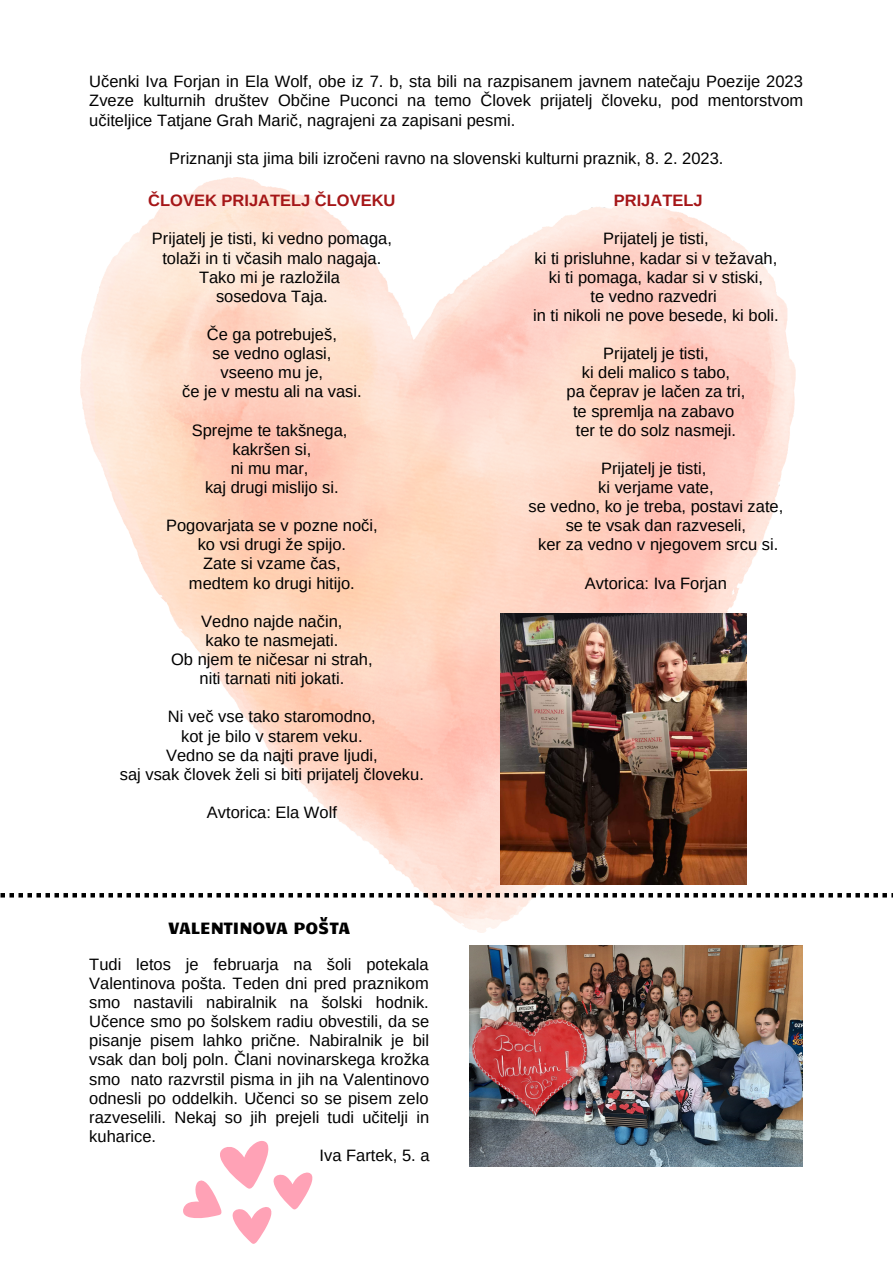
<style>
.page{position:relative;width:893px;height:1264px;background:#fff}
.page>*{position:absolute;margin:0;border:0;box-sizing:border-box;transform-origin:0 0}
.t1{font:16.5px/19px "Arimo";color:#000;text-align:center}
.t2{font:700 16.5px "Arimo";color:#a51618}
.t3{font:16.5px "Candal";color:#000}
</style>
<div class="page">
<img style="left:81px;top:177px;width:714px;height:755px">
<img style="left:500px;top:613px;width:246px;height:271px">
<svg style="left:0;top:893px;width:892px;height:4px"></svg>
<svg style="left:183px;top:1141px;width:130px;height:103px"></svg>
<img style="left:469px;top:945px;width:333px;height:221px">
<p class="t1" style="left:89px;top:72px;width:715px;text-align:justify">Učenki Iva Forjan in Ela Wolf, obe iz 7. b, sta bili na razpisanem javnem natečaju Poezije 2023<br>Zveze kulturnih društev Občine Puconci na temo Človek prijatelj človeku, pod mentorstvom učiteljice Tatjane Grah Marič, nagrajeni za zapisani pesmi.</p>
<p class="t1" style="left:169px;top:148px;width:555px">Priznanji sta jima bili izročeni ravno na slovenski kulturni praznik, 8. 2. 2023.</p>
<p class="t2" style="left:148px;top:191px;width:249px">ČLOVEK PRIJATELJ ČLOVEKU</p>
<p class="t1" style="left:152px;top:229px;width:241px">Prijatelj je tisti, ki vedno pomaga, tolaži in ti včasih malo nagaja.<br>Tako mi je razložila<br>sosedova Taja.</p>
<p class="t1" style="left:182px;top:325px;width:181px">Če ga potrebuješ,<br>se vedno oglasi,<br>vseeno mu je,<br>če je v mestu ali na vasi.</p>
<p class="t1" style="left:192px;top:420px;width:157px">Sprejme te takšnega, kakršen si,<br>ni mu mar,<br>kaj drugi mislijo si.</p>
<p class="t1" style="left:166px;top:516px;width:213px">Pogovarjata se v pozne noči, ko vsi drugi že spijo.<br>Zate si vzame čas,<br>medtem ko drugi hitijo.</p>
<p class="t1" style="left:171px;top:611px;width:203px">Vedno najde način,<br>kako te nasmejati.<br>Ob njem te ničesar ni strah, niti tarnati niti jokati.</p>
<p class="t1" style="left:120px;top:707px;width:305px">Ni več vse tako staromodno,<br>kot je bilo v starem veku.<br>Vedno se da najti prave ljudi,<br>saj vsak človek želi si biti prijatelj človeku.</p>
<p class="t1" style="left:207px;top:802px;width:131px">Avtorica: Ela Wolf</p>
<p class="t3" style="left:168px;top:916px;width:183px">VALENTINOVA POŠTA</p>
<p class="t1" style="left:89px;top:954px;width:341px">Tudi letos je februarja na šoli potekala</p>
<p class="t1" style="left:89px;top:973px;width:341px">Valentinova pošta. Teden dni pred praznikom</p>
<p class="t1" style="left:89px;top:992px;width:341px">smo nastavili nabiralnik na šolski hodnik.</p>
<p class="t1" style="left:89px;top:1011px;width:341px">Učence smo po šolskem radiu obvestili, da se</p>
<p class="t1" style="left:89px;top:1031px;width:341px">pisanje pisem lahko prične. Nabiralnik je bil</p>
<p class="t1" style="left:89px;top:1050px;width:341px">vsak dan bolj poln. Člani novinarskega krožka</p>
<p class="t1" style="left:89px;top:1069px;width:341px">smo nato razvrstil pisma in jih na Valentinovo</p>
<p class="t1" style="left:89px;top:1088px;width:341px">odnesli po oddelkih. Učenci so se pisem zelo</p>
<p class="t1" style="left:89px;top:1107px;width:341px">razveselili. Nekaj so jih prejeli tudi učitelji in</p>
<p class="t1" style="left:89px;top:1126px;width:68px">kuharice.</p>
<p class="t1" style="left:319px;top:1145px;width:111px">Iva Fartek, 5. a</p>
<p class="t2" style="left:613px;top:191px;width:90px">PRIJATELJ</p>
<p class="t1" style="left:533px;top:229px;width:247px">Prijatelj je tisti,<br>ki ti prisluhne, kadar si v težavah, ki ti pomaga, kadar si v stiski,<br>te vedno razvedri<br>in ti nikoli ne pove besede, ki boli.</p>
<p class="t1" style="left:566px;top:344px;width:180px">Prijatelj je tisti,<br>ki deli malico s tabo,<br>pa čeprav je lačen za tri, te spremlja na zabavo ter te do solz nasmeji.</p>
<p class="t1" style="left:528px;top:458px;width:256px">Prijatelj je tisti,<br>ki verjame vate,<br>se vedno, ko je treba, postavi zate, se te vsak dan razveseli,<br>ker za vedno v njegovem srcu si.</p>
<p class="t1" style="left:585px;top:573px;width:143px">Avtorica: Iva Forjan</p>
</div>
